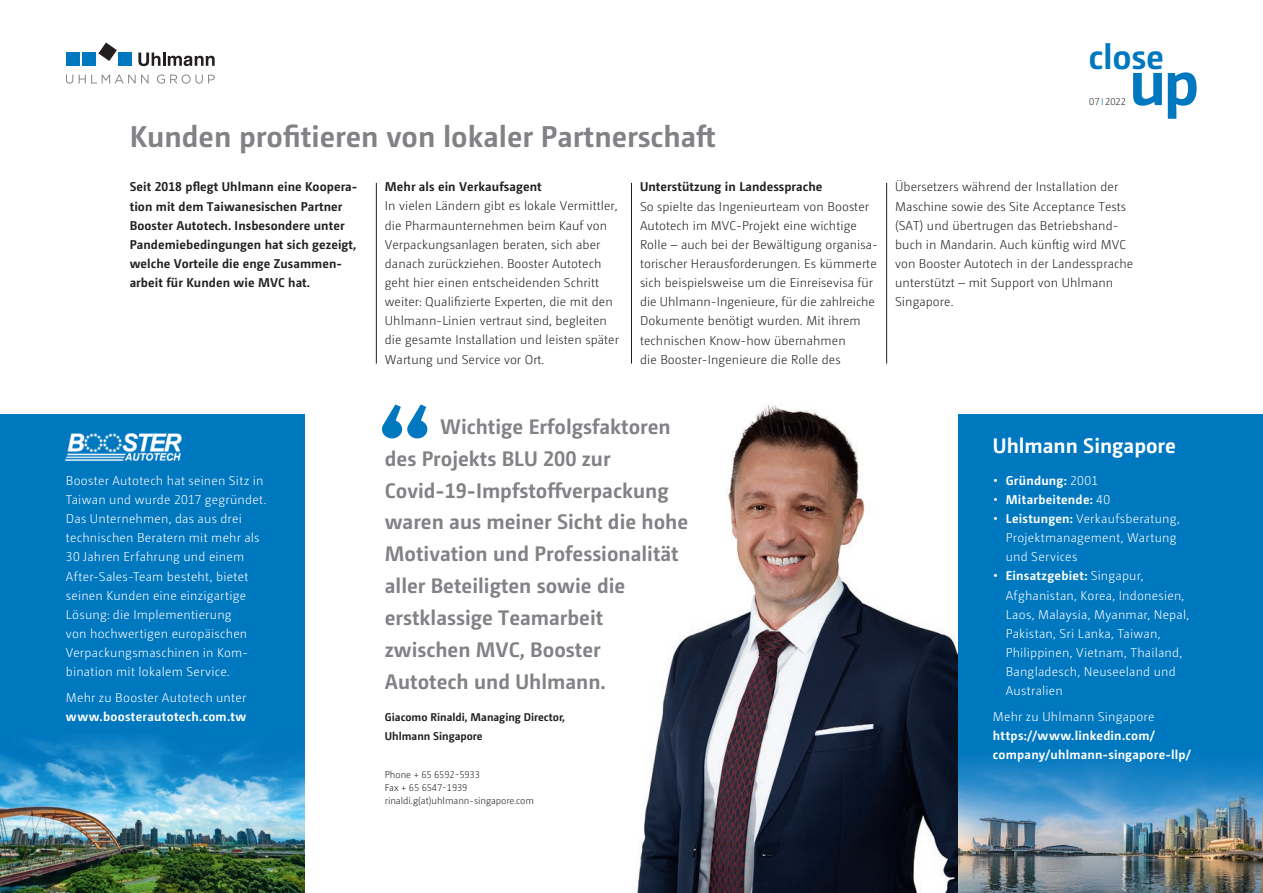
<style>
.page{position:relative;width:1263px;height:893px;background:#fff}
.page>*{position:absolute;margin:0;border:0;box-sizing:border-box;transform-origin:0 0}
.t1{font:127.5px "Charlotte Bold Plain";color:#0078c0}
.t2{font:700 64.8px "Camingo Dos Pro";color:#0078c0}
.t3{font:700 34.95px "Camingo Dos Pro";letter-spacing:-.01em;color:#0078c0}
.t4{font:700 30px "Camingo Dos Pro";color:#808285}
.t5{font:700 21px/32px "Camingo Dos Pro";color:#808285}
.t6{font:700 21px "Camingo Dos Pro";color:#fff}
.t7{font:300 12.75px/19.2px "Camingo Dos Pro";letter-spacing:.005em;color:#231f20}
.t8{font:300 12.75px/19.2px "Camingo Dos Pro";letter-spacing:.02em;color:#fff}
.t9{font:700 12.75px/19.2px "Camingo Dos Pro";letter-spacing:.005em;color:#231f20}
.t10{font:700 12.75px/19.2px "Camingo Dos Pro";letter-spacing:.02em;color:#fff}
.t11{font:700 11.25px/19.2px "Camingo Dos Pro";color:#231f20}
.t12{font:300 9.75px/12.8px "Camingo Dos Pro";letter-spacing:-.005em;color:#231f20}
.s1{color:#0078c0}
.s2{font-weight:300}
.s3{font-weight:700}
</style>
<div class="page">
<img style="left:637px;top:405px;width:360px;height:488px">
<div style="left:959px;top:415px;width:304px;height:478px;background:#0078c0"></div>
<div style="left:0;top:415px;width:304px;height:478px;background:#0078c0"></div>
<img style="left:0;top:737px;width:304px;height:156px">
<img style="left:959px;top:759px;width:304px;height:134px">
<svg style="left:98px;top:43px;width:19px;height:18px"></svg>
<div style="left:66px;top:52px;width:13px;height:14px;background:#0078c0"></div>
<div style="left:82px;top:52px;width:14px;height:14px;background:#0078c0"></div>
<div style="left:119px;top:52px;width:13px;height:14px;background:#0078c0"></div>
<svg style="left:138px;top:53px;width:77px;height:13px"></svg>
<svg style="left:66px;top:74px;width:149px;height:10px"></svg>
<hr style="left:376px;top:183px;width:1px;height:181px;background:#231f20">
<hr style="left:631px;top:183px;width:1px;height:181px;background:#231f20">
<hr style="left:886px;top:183px;width:1px;height:181px;background:#231f20">
<img style="left:64px;top:433px;width:118px;height:28px">
<h3 class="t4" style="left:130px;top:118px;width:588px">Kunden profitieren von lokaler Partnerschaft</h3>
<p class="t9" style="left:130px;top:177px;width:228px">Seit 2018 pflegt Uhlmann eine Koopera&shy;tion mit dem Taiwanesischen Partner Booster Autotech. Insbesondere unter Pandemiebedingungen hat sich gezeigt, welche Vorteile die enge Zusammen&shy;arbeit für Kunden wie MVC hat.</p>
<p class="t9" style="left:385px;top:177px;width:158px">Mehr als ein Verkaufsagent</p>
<p class="t7" style="left:385px;top:196px;width:236px">In vielen Ländern gibt es lokale Vermittler, die Pharmaunternehmen beim Kauf von Verpackungsanlagen beraten, sich aber danach zurückziehen. Booster Autotech geht hier einen entscheidenden Schritt weiter: Qualifizierte Experten, die mit den Uhlmann-Linien vertraut sind, begleiten die gesamte Installation und leisten später Wartung und Service vor Ort.</p>
<p class="t9" style="left:640px;top:177px;width:184px">Unterstützung in Landessprache</p>
<p class="t7" style="left:640px;top:197px;width:240px">So spielte das Ingenieurteam von Booster Autotech im MVC-Projekt eine wichtige Rolle – auch bei der Bewältigung organisa&shy;torischer Herausforderungen. Es kümmerte sich beispielsweise um die Einreisevisa für die Uhlmann-Ingenieure, für die zahlreiche Dokumente benötigt wurden. Mit ihrem technischen Know-how übernahmen<br>die Booster-Ingenieure die Rolle des</p>
<p class="t8" style="left:66px;top:471px;width:202px">Booster Autotech hat seinen Sitz in<br>Taiwan und wurde 2017 gegründet.<br>Das Unternehmen, das aus drei technischen Beratern mit mehr als<br>30 Jahren Erfahrung und einem<br>After-Sales-Team besteht, bietet seinen Kunden eine einzigartige<br>Lösung: die Implementierung<br>von hochwertigen europäischen<br>Verpackungsmaschinen in Kom&shy;bination mit lokalem Service.</p>
<p class="t8" style="left:66px;top:688px;width:182px">Mehr zu Booster Autotech unter</p>
<p class="t10" style="left:66px;top:707px;width:182px">www.boosterautotech.com.tw</p>
<h1 class="t1" style="left:374px;top:375px;width:63px">“</h1>
<p class="t5" style="left:385px;top:410px;width:305px;text-indent:55px">Wichtige Erfolgsfaktoren des Projekts BLU 200 zur<br>Covid-19-Impfstoffverpackung waren aus meiner Sicht die hohe<br>Motivation und Professionalität aller Beteiligten sowie die erstklassige Teamarbeit zwischen MVC, Booster<br>Autotech und Uhlmann.</p>
<p class="t11" style="left:385px;top:707px;width:182px">Giacomo Rinaldi, Managing Director,<br>Uhlmann Singapore</p>
<p class="t12" style="left:385px;top:768px;width:151px">Phone + 65 6592-5933<br>Fax + 65 6547-1939 rinaldi.g(at)uhlmann-singapore.com</p>
<h3 class="t3" style="left:1089px;top:35px;width:77px">close</h3>
<p class="t12" style="left:1089px;top:95px;width:38px">07 <span class="s1">I</span> 2022</p>
<h2 class="t2" style="left:1129px;top:43px;width:72px">up</h2>
<p class="t7" style="left:895px;top:177px;width:240px">Übersetzers während der Installation der Maschine sowie des Site Acceptance Tests (SAT) und übertrugen das Betriebshand&shy;buch in Mandarin. Auch künftig wird MVC von Booster Autotech in der Landessprache unterstützt – mit Support von Uhlmann Singapore.</p>
<h3 class="t6" style="left:993px;top:433px;width:184px">Uhlmann Singapore</h3>
<p class="t10" style="left:993px;top:471px;width:107px">• Gründung: <span class="s2">2001</span></p>
<p class="t10" style="left:993px;top:490px;width:119px">• Mitarbeitende: <span class="s2">40</span></p>
<p class="t8" style="left:1006px;top:509px;width:176px;text-indent:-13px"><span class="s3">• Leistungen:</span> Verkaufsberatung,<br>Projektmanagement, Wartung und Services</p>
<p class="t8" style="left:1006px;top:566px;width:185px;text-indent:-13px"><span class="s3">• Einsatzgebiet:</span> Singapur,<br>Afghanistan, Korea, Indonesien,<br>Laos, Malaysia, Myanmar, Nepal,<br>Pakistan, Sri Lanka, Taiwan,<br>Philippinen, Vietnam, Thailand,<br>Bangladesch, Neuseeland und<br>Australien</p>
<p class="t8" style="left:993px;top:707px;width:163px">Mehr zu Uhlmann Singapore</p>
<p class="t10" style="left:993px;top:726px;width:200px">https://www.linkedin.com/ company/uhlmann-singapore-llp/</p>
</div>
